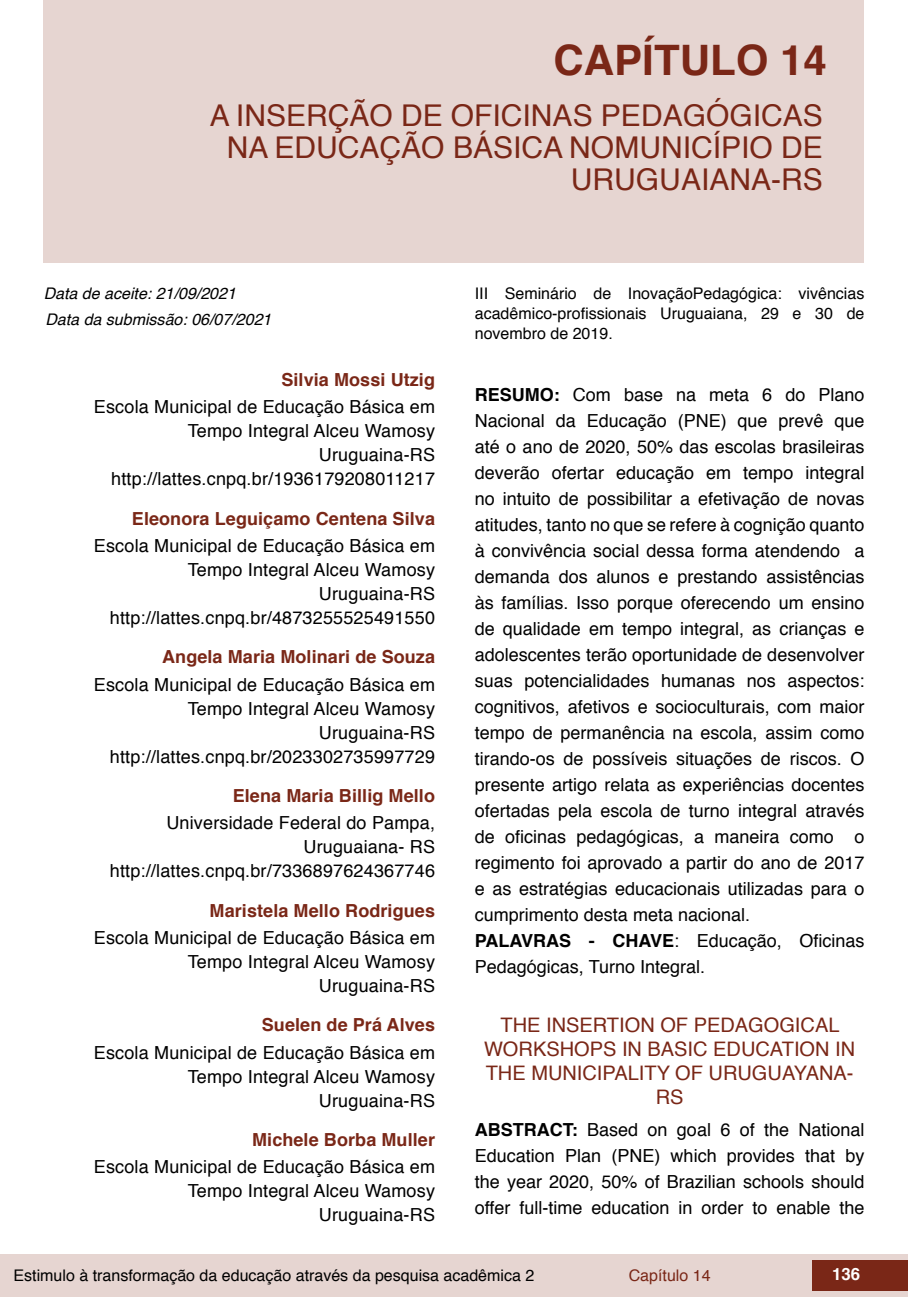
<style>
.page{position:relative;width:908px;height:1304px;background:#fff}
.page>*{position:absolute;margin:0;border:0;box-sizing:border-box;transform-origin:0 0}
.t1{font:700 42px "Helvetica";color:#7a2717}
.t2{font:30px/32px "Helvetica";color:#7a2717;text-align:right}
.t3{font:20px/24px "Helvetica";color:#7a2717;text-align:center}
.t4{font:18px/26px "Helvetica";color:#000;text-align:right}
.t5{font:700 18px "Helvetica";letter-spacing:.005em;color:#7a2717}
.t6{font:700 16.8px "Helvetica";color:#fff}
.t7{font:16px/20px "Helvetica";color:#000;text-align:justify}
.t8{font:italic 16px "Helvetica";color:#000}
.t9{font:16px "Helvetica";color:#7a2717}
.s1{font-weight:700}
</style>
<div class="page">
<div style="left:0;top:1254px;width:906px;height:43px;background:#e6d5d1"></div>
<div style="left:812px;top:1261px;width:95px;height:30px;background:#7a2717"></div>
<div style="left:44px;top:0;width:819px;height:263px;background:#e6d5d1"></div>
<h1 class="t1" style="left:553px;top:26px;width:275px">CAPÍTULO 14</h1>
<h2 class="t2" style="left:210px;top:101px;width:614px">A INSERÇÃO DE OFICINAS PEDAGÓGICAS<br>NA EDUCAÇÃO BÁSICA NO MUNICÍPIO DE<br>URUGUAIANA-RS</h2>
<p class="t8" style="left:44px;top:280px;width:194px">Data de aceite: 21/09/2021</p>
<p class="t8" style="left:45px;top:307px;width:227px">Data da submissão: 06/07/2021</p>
<p class="t5" style="left:281px;top:365px;width:155px">Silvia Mossi Utzig</p>
<p class="t4" style="left:94px;top:396px;width:342px;line-height:24px">Escola Municipal de Educação Básica em<br>Tempo Integral Alceu Wamosy<br>Uruguaina-RS http://lattes.cnpq.br/1936179208011217</p>
<p class="t5" style="left:132px;top:504px;width:304px">Eleonora Leguiçamo Centena Silva</p>
<p class="t4" style="left:94px;top:534px;width:342px;line-height:24px">Escola Municipal de Educação Básica em<br>Tempo Integral Alceu Wamosy<br>Uruguaina-RS http://lattes.cnpq.br/4873255525491550</p>
<p class="t5" style="left:162px;top:643px;width:274px">Angela Maria Molinari de Souza</p>
<p class="t4" style="left:94px;top:673px;width:342px;line-height:24px">Escola Municipal de Educação Básica em<br>Tempo Integral Alceu Wamosy<br>Uruguaina-RS http://lattes.cnpq.br/2023302735997729</p>
<p class="t5" style="left:233px;top:781px;width:204px">Elena Maria Billig Mello</p>
<p class="t4" style="left:110px;top:812px;width:326px;line-height:24px">Universidade Federal do Pampa,<br>Uruguaiana- RS http://lattes.cnpq.br/7336897624367746</p>
<p class="t5" style="left:209px;top:896px;width:227px">Maristela Mello Rodrigues</p>
<p class="t4" style="left:94px;top:926px;width:342px;line-height:24px">Escola Municipal de Educação Básica em<br>Tempo Integral Alceu Wamosy<br>Uruguaina-RS</p>
<p class="t5" style="left:262px;top:1011px;width:175px">Suelen de Prá Alves</p>
<p class="t4" style="left:94px;top:1041px;width:342px;line-height:24px">Escola Municipal de Educação Básica em<br>Tempo Integral Alceu Wamosy<br>Uruguaina-RS</p>
<p class="t5" style="left:252px;top:1125px;width:184px">Michele Borba Muller</p>
<p class="t4" style="left:94px;top:1156px;width:342px;line-height:24px">Escola Municipal de Educação Básica em<br>Tempo Integral Alceu Wamosy<br>Uruguaina-RS</p>
<p class="t7" style="left:474px;top:284px;width:391px">III Seminário de InovaçãoPedagógica: vivências acadêmico-profissionais Uruguaiana, 29 e 30 de novembro de 2019.</p>
<p class="t4" style="left:474px;top:382px;width:391px;text-align:left"><span class="s1">RESUMO:</span> Com base na meta 6 do Plano Nacional da Educação (PNE) que prevê que até o ano de 2020, 50% das escolas brasileiras deverão ofertar educação em tempo integral no intuito de possibilitar a efetivação de novas atitudes, tanto no que se refere à cognição quanto à convivência social dessa forma atendendo a demanda dos alunos e prestando assistências às famílias. Isso porque oferecendo um ensino de qualidade em tempo integral, as crianças e adolescentes terão oportunidade de desenvolver suas potencialidades humanas nos aspectos: cognitivos, afetivos e socioculturais, com maior tempo de permanência na escola, assim como tirando-os de possíveis situações de riscos. O presente artigo relata as experiências docentes ofertadas pela escola de turno integral através de oficinas pedagógicas, a maneira como o regimento foi aprovado a partir do ano de 2017 e as estratégias educacionais utilizadas para o cumprimento desta meta nacional.<br><span class="s1">PALAVRAS - CHAVE</span>: Educação, Oficinas Pedagógicas, Turno Integral.</p>
<p class="t3" style="left:484px;top:1014px;width:372px">THE INSERTION OF PEDAGOGICAL<br>WORKSHOPS IN BASIC EDUCATION IN<br>THE MUNICIPALITY OF URUGUAYANA-<br>RS</p>
<p class="t4" style="left:474px;top:1117px;width:391px;text-align:justify"><span class="s1">ABSTRACT:</span> Based on goal 6 of the National Education Plan (PNE) which provides that by the year 2020, 50% of Brazilian schools should offer full-time education in order to enable the</p>
<p class="t7" style="left:14px;top:1266px;width:522px">Estimulo à transformação da educação através da pesquisa acadêmica 2</p>
<p class="t9" style="left:628px;top:1263px;width:83px">Capítulo 14</p>
<p class="t6" style="left:831px;top:1261px;width:30px">136</p>
</div>
